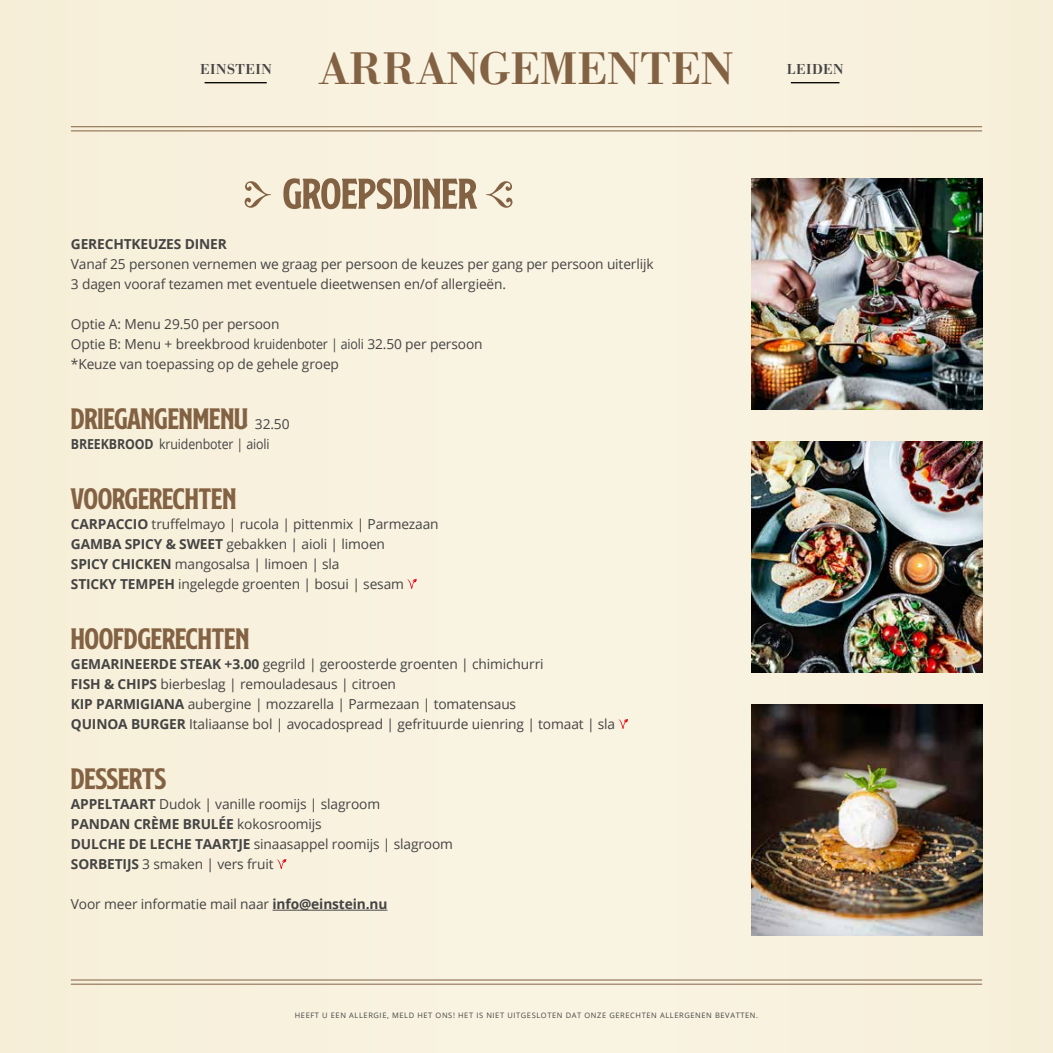
<style>
.page{position:relative;width:1053px;height:1053px;background:#fff}
.page>*{position:absolute;margin:0;border:0;box-sizing:border-box;transform-origin:0 0}
.t1{font:50px "SS Nickson One";color:#836244}
.t2{font:500 47.5px "Bodoni URW";color:#836244}
.t3{font:34.38px "SS Nickson One";color:#836244}
.t4{font:500 15px "Bodoni URW";letter-spacing:.04em;color:#444}
.t5{font:13.75px/20px "Open Sans";letter-spacing:-.01em;color:#444}
.t6{font:700 13.75px "Open Sans";letter-spacing:-.01em;color:#444}
.t7{font:7.5px "Open Sans";letter-spacing:.08em;color:#444}
.s1{font-weight:700}
</style>
<div class="page">
<div style="left:0;top:0;width:1052px;height:1052px;background:#f8f1de"></div>
<hr style="left:272px;top:909px;width:115px;height:1px;background:#444">
<svg style="left:407px;top:578px;width:10px;height:11px"></svg>
<svg style="left:618px;top:719px;width:10px;height:10px"></svg>
<svg style="left:277px;top:859px;width:9px;height:10px"></svg>
<hr style="left:204px;top:82px;width:63px;height:1px;background:#000">
<hr style="left:790px;top:82px;width:49px;height:1px;background:#000">
<img style="left:751px;top:178px;width:230px;height:231px">
<img style="left:751px;top:441px;width:230px;height:231px">
<img style="left:751px;top:704px;width:230px;height:231px">
<hr style="left:71px;top:126px;width:910px;height:1px;background:#836244">
<hr style="left:71px;top:130px;width:910px;height:1px;background:#836244">
<hr style="left:71px;top:979px;width:910px;height:1px;background:#836244">
<hr style="left:71px;top:983px;width:910px;height:1px;background:#836244">
<svg style="left:486px;top:181px;width:26px;height:27px"></svg>
<svg style="left:244px;top:181px;width:27px;height:27px"></svg>
<p class="t4" style="left:200px;top:61px;width:73px">EINSTEIN</p>
<h2 class="t2" style="left:319px;top:40px;width:416px">ARRANGEMENTEN</h2>
<h1 class="t1" style="left:283px;top:157px;width:195px">GROEPSDINER</h1>
<p class="t6" style="left:71px;top:234px;width:157px">GERECHTKEUZES DINER</p>
<p class="t5" style="left:71px;top:253px;width:584px">Vanaf 25 personen vernemen we graag per persoon de keuzes per gang per persoon uiterlijk<br>3 dagen vooraf tezamen met eventuele dieetwensen en/of allergieën.</p>
<p class="t5" style="left:71px;top:313px;width:413px">Optie A: Menu 29.50 per persoon<br>Optie B: Menu + breekbrood kruidenboter | aioli 32.50 per persoon *Keuze van toepassing op de gehele groep</p>
<h3 class="t3" style="left:71px;top:393px;width:179px">DRIEGANGENMENU</h3>
<p class="t5" style="left:71px;top:413px;width:220px;text-indent:184px">32.50<br><span class="s1">BREEKBROOD</span> kruidenboter | aioli</p>
<h3 class="t3" style="left:71px;top:473px;width:167px">VOORGERECHTEN</h3>
<p class="t5" style="left:71px;top:513px;width:369px"><span class="s1">CARPACCIO</span> truffelmayo | rucola | pittenmix | Parmezaan <span class="s1">GAMBA SPICY &amp; SWEET</span> gebakken | aioli | limoen<br><span class="s1">SPICY CHICKEN</span> mangosalsa | limoen | sla<br><span class="s1">STICKY TEMPEH</span> ingelegde groenten | bosui | sesam</p>
<h3 class="t3" style="left:71px;top:613px;width:180px">HOOFDGERECHTEN</h3>
<p class="t5" style="left:71px;top:653px;width:546px"><span class="s1">GEMARINEERDE STEAK +3.00</span> gegrild | geroosterde groenten | chimichurri<br><span class="s1">FISH &amp; CHIPS</span> bierbeslag | remouladesaus | citroen<br><span class="s1">KIP PARMIGIANA</span> aubergine | mozzarella | Parmezaan | tomatensaus<br><span class="s1">QUINOA BURGER</span> Italiaanse bol | avocadospread | gefrituurde uienring | tomaat | sla</p>
<h3 class="t3" style="left:71px;top:753px;width:97px">DESSERTS</h3>
<p class="t5" style="left:71px;top:793px;width:383px"><span class="s1">APPELTAART</span> Dudok | vanille roomijs | slagroom<br><span class="s1">PANDAN CRÈME BRULÉE</span> kokosroomijs<br><span class="s1">DULCHE DE LECHE TAARTJE</span> sinaasappel roomijs | slagroom <span class="s1">SORBETIJS</span> 3 smaken | vers fruit</p>
<p class="t5" style="left:71px;top:893px;width:318px">Voor meer informatie mail naar <span class="s1">info@einstein.nu</span></p>
<p class="t4" style="left:786px;top:61px;width:58px">LEIDEN</p>
<p class="t7" style="left:295px;top:1009px;width:465px">HEEFT U EEN ALLERGIE, MELD HET ONS! HET IS NIET UITGESLOTEN DAT ONZE GERECHTEN ALLERGENEN BEVATTEN.</p>
</div>
